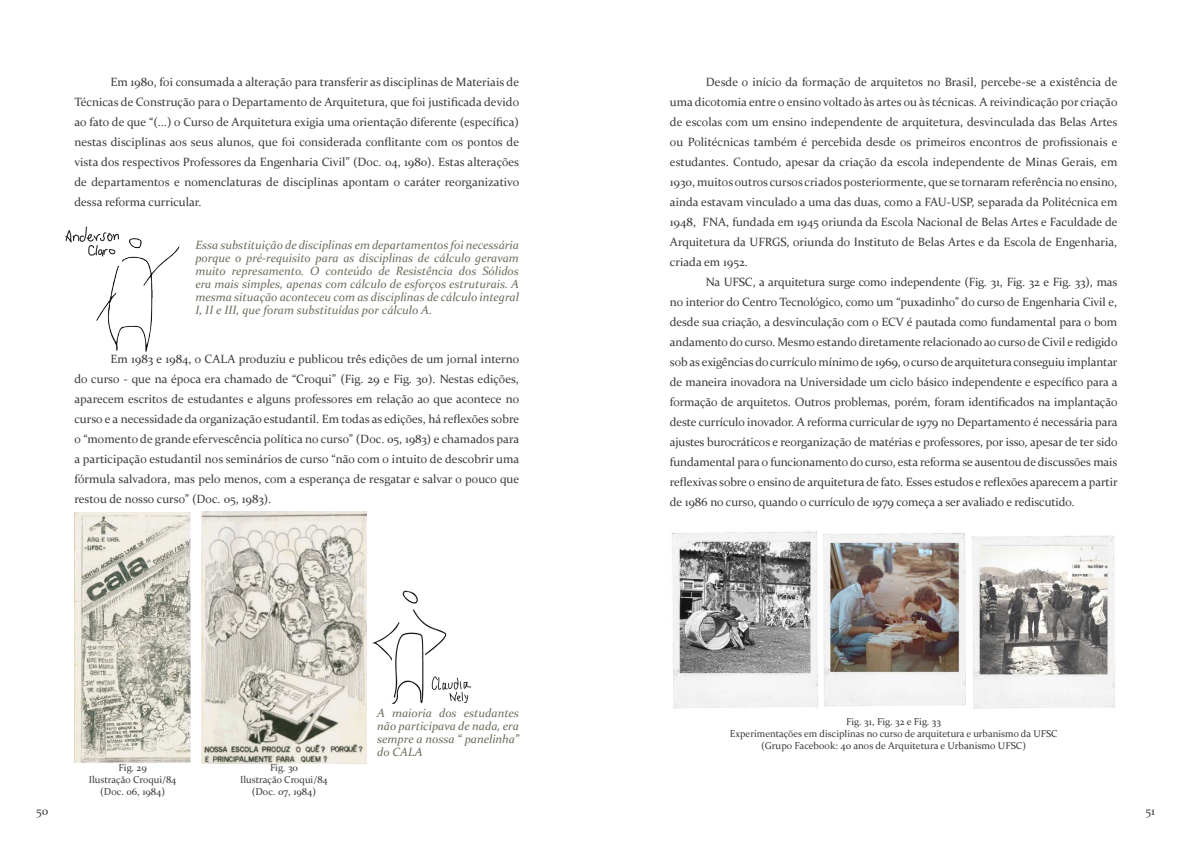
<style>
.page{position:relative;width:1191px;height:842px;background:#fff}
.page>*{position:absolute;margin:0;border:0;box-sizing:border-box;transform-origin:0 0}
.t1{font:12px/20px "Constantia";color:#3c3c3b;text-align:justify}
.t2{font:italic 12px/13px "Constantia";color:#6e6b5c;text-align:justify}
.t3{font:10px/12px "Constantia";color:#3c3c3b;text-align:center}
</style>
<div class="page">
<img style="left:96px;top:238px;width:84px;height:114px">
<img style="left:201px;top:512px;width:166px;height:251px">
<img style="left:372px;top:590px;width:75px;height:114px">
<img style="left:74px;top:512px;width:116px;height:251px">
<img style="left:65px;top:226px;width:57px;height:39px">
<img style="left:429px;top:672px;width:43px;height:32px">
<img style="left:672px;top:531px;width:294px;height:178px">
<img style="left:972px;top:535px;width:143px;height:174px">
<p class="t1" style="left:74px;top:71px;width:446px;text-indent:36px">Em 1980, foi consumada a alteração para transferir as disciplinas de Materiais de Técnicas de Construção para o Departamento de Arquitetura, que foi justificada devido ao fato de que “(...) o Curso de Arquitetura exigia uma orientação diferente (específica) nestas disciplinas aos seus alunos, que foi considerada conflitante com os pontos de vista dos respectivos Professores da Engenharia Civil” (Doc. 04, 1980). Estas alterações de departamentos e nomenclaturas de disciplinas apontam o caráter reorganizativo dessa reforma curricular.</p>
<p class="t2" style="left:195px;top:238px;width:325px">Essa substituição de disciplinas em departamentos foi necessária porque o pré-requisito para as disciplinas de cálculo geravam muito represamento. O conteúdo de Resistência dos Sólidos era mais simples, apenas com cálculo de esforços estruturais. A mesma situação aconteceu com as disciplinas de cálculo integral I, II e III, que foram substituídas por cálculo A.</p>
<p class="t1" style="left:74px;top:349px;width:446px;text-indent:36px">Em 1983 e 1984, o CALA produziu e publicou três edições de um jornal interno do curso - que na época era chamado de “Croqui” (Fig. 29 e Fig. 30). Nestas edições, aparecem escritos de estudantes e alguns professores em relação ao que acontece no curso e a necessidade da organização estudantil. Em todas as edições, há reflexões sobre o “momento de grande efervescência política no curso” (Doc. 05, 1983) e chamados para a participação estudantil nos seminários de curso “não com o intuito de descobrir uma fórmula salvadora, mas pelo menos, com a esperança de resgatar e salvar o pouco que restou de nosso curso” (Doc. 05, 1983).</p>
<p class="t1" style="left:670px;top:71px;width:449px;text-indent:36px">Desde o início da formação de arquitetos no Brasil, percebe-se a existência de uma dicotomia entre o ensino voltado às artes ou às técnicas. A reivindicação por criação de escolas com um ensino independente de arquitetura, desvinculada das Belas Artes ou Politécnicas também é percebida desde os primeiros encontros de profissionais e estudantes. Contudo, apesar da criação da escola independente de Minas Gerais, em 1930, muitos outros cursos criados posteriormente, que se tornaram referência no ensino, ainda estavam vinculado a uma das duas, como a FAU-USP, separada da Politécnica em 1948, FNA, fundada em 1945 oriunda da Escola Nacional de Belas Artes e Faculdade de Arquitetura da UFRGS, oriunda do Instituto de Belas Artes e da Escola de Engenharia, criada em 1952.</p>
<p class="t1" style="left:670px;top:271px;width:449px;text-indent:36px">Na UFSC, a arquitetura surge como independente (Fig. 31, Fig. 32 e Fig. 33), mas no interior do Centro Tecnológico, como um “puxadinho” do curso de Engenharia Civil e, desde sua criação, a desvinculação com o ECV é pautada como fundamental para o bom andamento do curso. Mesmo estando diretamente relacionado ao curso de Civil e redigido sob as exigências do currículo mínimo de 1969, o curso de arquitetura conseguiu implantar de maneira inovadora na Universidade um ciclo básico independente e específico para a formação de arquitetos. Outros problemas, porém, foram identificados na implantação deste currículo inovador. A reforma curricular de 1979 no Departamento é necessária para ajustes burocráticos e reorganização de matérias e professores, por isso, apesar de ter sido fundamental para o funcionamento do curso, esta reforma se ausentou de discussões mais reflexivas sobre o ensino de arquitetura de fato. Esses estudos e reflexões aparecem a partir de 1986 no curso, quando o currículo de 1979 começa a ser avaliado e rediscutido.</p>
<p class="t3" style="left:89px;top:761px;width:89px">Fig. 29<br>Ilustração Croqui/84 (Doc. 06, 1984)</p>
<p class="t3" style="left:240px;top:761px;width:89px">Fig. 30<br>Ilustração Croqui/84 (Doc. 07, 1984)</p>
<p class="t2" style="left:377px;top:705px;width:143px">A maioria dos estudantes não participava de nada, era sempre a nossa “ panelinha” do CALA</p>
<p class="t3" style="left:730px;top:715px;width:329px">Fig. 31, Fig. 32 e Fig. 33<br>Experimentações em disciplinas no curso de arquitetura e urbanismo da UFSC (Grupo Facebook: 40 anos de Arquitetura e Urbanismo UFSC)</p>
<p class="t1" style="left:36px;top:800px;width:14px">50</p>
<p class="t1" style="left:1145px;top:800px;width:11px">51</p>
</div>
